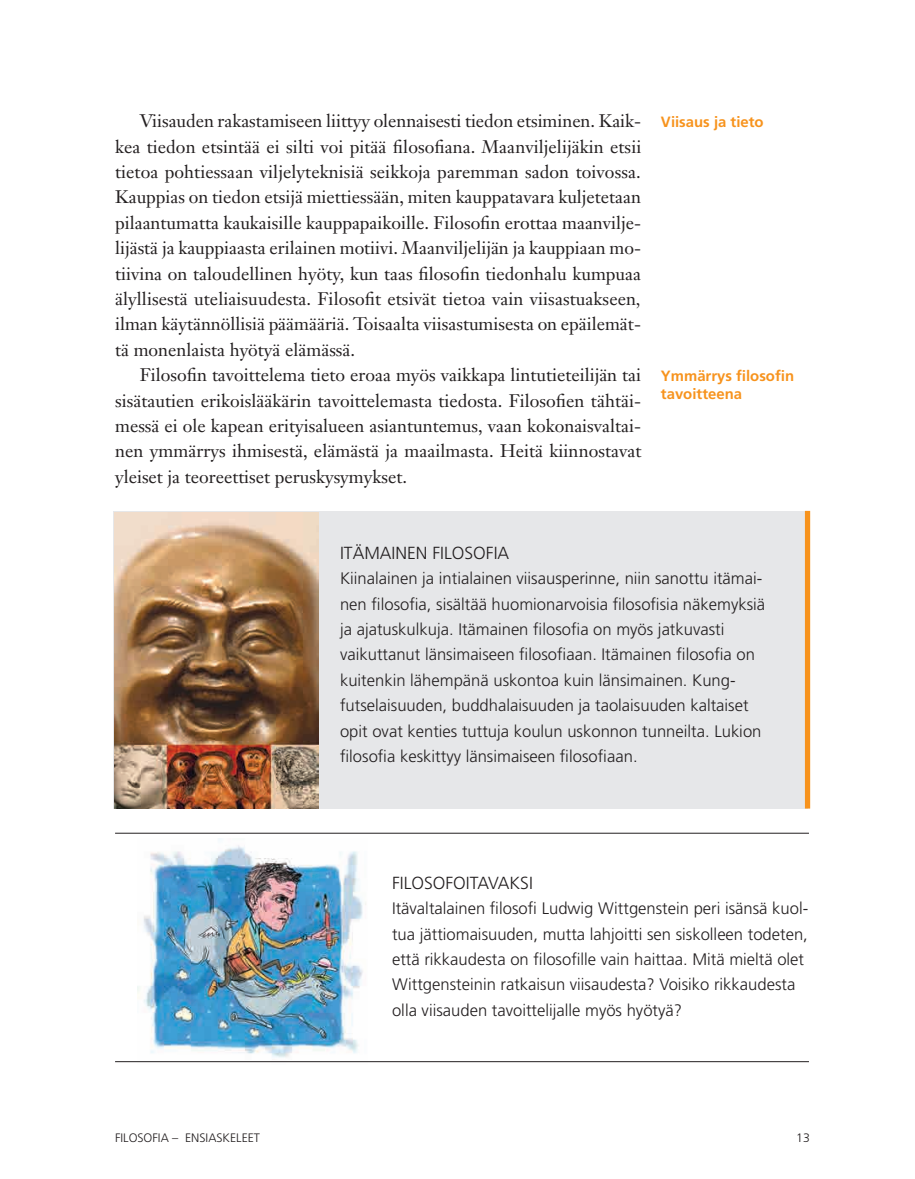
<style>
.page{position:relative;width:915px;height:1179px;background:#fff}
.page>*{position:absolute;margin:0;border:0;box-sizing:border-box;transform-origin:0 0}
.Leipäteksti_toka{font:17.85px/25.4px "Janson Text";color:#231f20;text-align:justify}
.boksi_otsikko{font:300 17.5px "Frutiger";color:#231f20}
.Filosofoitavaksi_ots{font:300 17.5px "Frutiger";color:#231f20}
.boksi_leipis{font:300 16.62px/25.4px "Frutiger";color:#231f20}
.Filosofoitavaksi_lei{font:300 16.62px/25.4px "Frutiger";color:#231f20}
.Marginaaliotsikko_oi{font:700 14.88px/17.8px "Frutiger";color:#f7931d}
.t1{font:300 12.25px "Frutiger";color:#231f20}
.s1{font-style:italic}
</style>
<div class="page">
<div style="left:113px;top:511px;width:694px;height:297px;background:#e6e7e9"></div>
<div style="left:805px;top:511px;width:5px;height:297px;background:#f7931d"></div>
<img style="left:115px;top:512px;width:203px;height:296px">
<img style="left:137px;top:838px;width:230px;height:225px">
<hr style="left:115px;top:832px;width:694px;height:1px;background:#231f20">
<hr style="left:115px;top:1061px;width:694px;height:1px;background:#231f20">
<p class="Leipäteksti_toka" style="left:115px;top:108px;width:528px;text-indent:25px">Viisauden rakastamiseen liittyy olennaisesti tiedon etsiminen. Kaik&shy;kea tiedon etsintää ei silti voi pitää filosofiana. Maanviljelijäkin etsii tietoa pohtiessaan viljelyteknisiä seikkoja paremman sadon toivossa.<br>Kauppias on tiedon etsijä miettiessään, miten kauppatavara kuljetetaan pilaantumatta kaukaisille kauppapaikoille. Filosofin erottaa maanvilje&shy;lijästä ja kauppiaasta erilainen motiivi. Maanviljelijän ja kauppiaan mo&shy;tiivina on taloudellinen hyöty, kun taas filosofin tiedonhalu kumpuaa älyllisestä uteliaisuudesta. Filosofit etsivät tietoa vain viisastuakseen<span class="s1">, </span>ilman käytännöllisiä päämääriä. Toisaalta viisastumisesta on epäilemät&shy;tä monenlaista hyötyä elämässä.</p>
<p class="Leipäteksti_toka" style="left:115px;top:362px;width:528px;text-indent:25px">Filosofin tavoittelema tieto eroaa myös vaikkapa lintutieteilijän tai sisätautien erikoislääkärin tavoittelemasta tiedosta. Filosofien tähtäi&shy;messä ei ole kapean erityisalueen asiantuntemus, vaan kokonaisvaltai&shy;nen ymmärrys ihmisestä, elämästä ja maailmasta. Heitä kiinnostavat yleiset ja teoreettiset peruskysymykset.</p>
<p class="Marginaaliotsikko_oi" style="left:661px;top:113px;width:104px">Viisaus ja tieto</p>
<p class="Marginaaliotsikko_oi" style="left:661px;top:367px;width:135px">Ymmärrys filosofin tavoitteena</p>
<p class="boksi_otsikko" style="left:340px;top:543px;width:171px">ITÄMAINEN FILOSOFIA</p>
<p class="boksi_leipis" style="left:340px;top:566px;width:426px">Kiinalainen ja intialainen viisausperinne, niin sanottu itämai&shy;nen filosofia, sisältää huomionarvoisia filosofisia näkemyksiä ja ajatuskulkuja. Itämainen filosofia on myös jatkuvasti vaikuttanut länsimaiseen filosofiaan. Itämainen filosofia on kuitenkin lähempänä uskontoa kuin länsimainen. Kung&shy;futselaisuuden, buddhalaisuuden ja taolaisuuden kaltaiset opit ovat kenties tuttuja koulun uskonnon tunneilta. Lukion filosofia keskittyy länsimaiseen filosofiaan.</p>
<p class="Filosofoitavaksi_ots" style="left:392px;top:873px;width:142px">FILOSOFOITAVAKSI</p>
<p class="Filosofoitavaksi_lei" style="left:392px;top:895px;width:418px">Itävaltalainen filosofi Ludwig Wittgenstein peri isänsä kuol&shy;tua jättiomaisuuden, mutta lahjoitti sen siskolleen todeten, että rikkaudesta on filosofille vain haittaa. Mitä mieltä olet Wittgensteinin ratkaisun viisaudesta? Voisiko rikkaudesta olla viisauden tavoittelijalle myös hyötyä?</p>
<p class="t1" style="left:115px;top:1130px;width:146px">FILOSOFIA – ENSIASKELEET</p>
<p class="t1" style="left:796px;top:1130px;width:15px">13</p>
</div>
